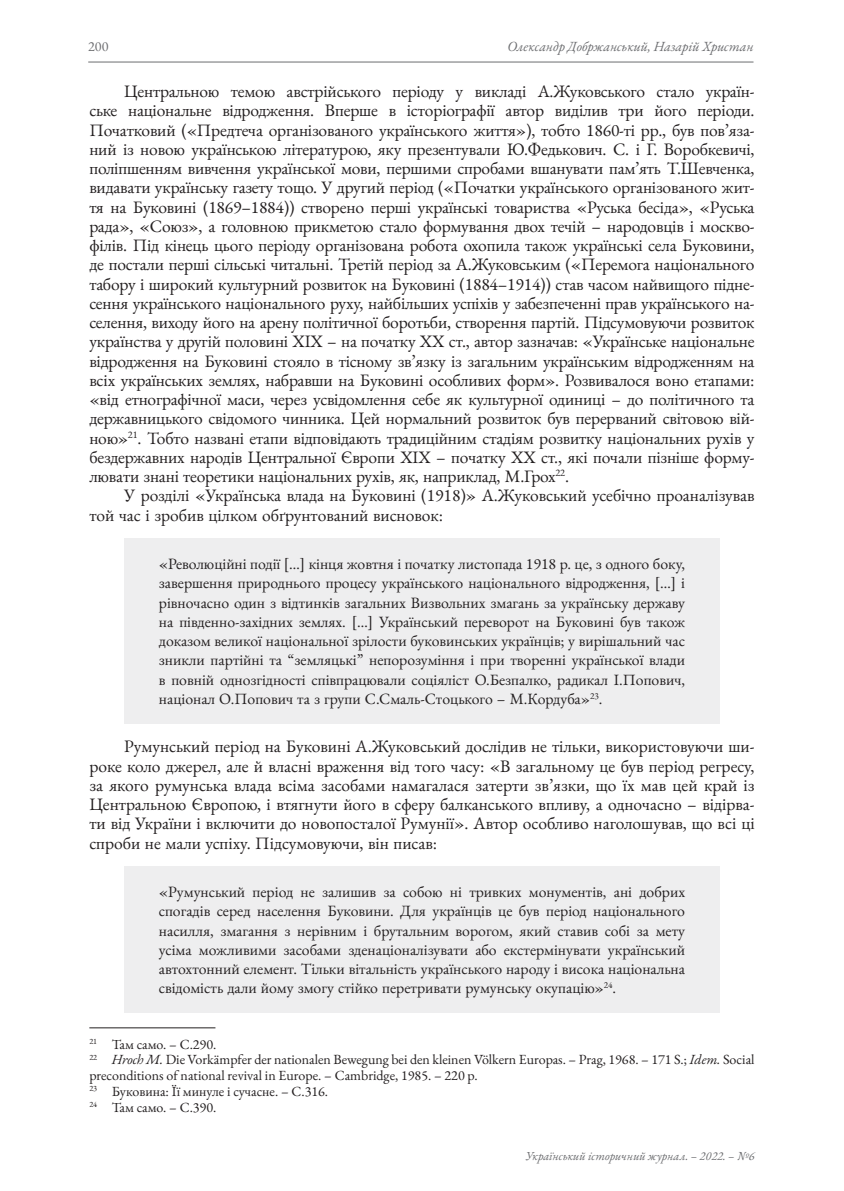
<style>
.page{position:relative;width:844px;height:1191px;background:#fff}
.page>*{position:absolute;margin:0;border:0;box-sizing:border-box;transform-origin:0 0}
.t1{font:17.5px/19.2px "EB Garamond";color:#231f20;text-align:justify}
.t2{font:15.75px/19.2px "EB Garamond";color:#231f20;text-align:justify}
.t3{font:14px/15.8px "EB Garamond";color:#231f20}
.t4{font:italic 14px "EB Garamond";color:#6c6d70}
.t5{font:14px "EB Garamond";color:#6c6d70}
.t6{font:italic 12.25px "EB Garamond";color:#6c6d70}
.s1{font-style:italic}
</style>
<div class="page">
<hr style="left:88px;top:62px;width:665px;height:1px;background:#6c6d70">
<div style="left:124px;top:538px;width:595px;height:185px;background:#eeeeef"></div>
<div style="left:124px;top:866px;width:595px;height:147px;background:#eeeeef"></div>
<hr style="left:89px;top:1027px;width:126px;height:1px;background:#231f20">
<p class="t5" style="left:88px;top:37px;width:22px">200</p>
<p class="t4" style="left:507px;top:37px;width:248px">Олександр Добржанський, Назарій Христан</p>
<p class="t1" style="left:89px;top:82px;width:666px;text-indent:35px">Центральною темою австрійського періоду у викладі А.Жуковського стало україн&shy;ське національне відродження. Вперше в історіографії автор виділив три його періоди.<br>Початковий («Предтеча організованого українського життя»), тобто 1860-ті рр., був пов’яза&shy;ний із новою українською літературою, яку презентували Ю.Федькович. С. і Г. Воробкевичі, поліпшенням вивчення української мови, першими спробами вшанувати пам’ять Т.Шевченка, видавати українську газету тощо. У другий період («Початки українського організованого жит&shy;тя на Буковині (1869–1884)) створено перші українські товариства «Руська бесіда», «Руська рада», «Союз», а головною прикметою стало формування двох течій – народовців і москво&shy;філів. Під кінець цього періоду організована робота охопила також українські села Буковини, де постали перші сільські читальні. Третій період за А.Жуковським («Перемога національного табору і широкий культурний розвиток на Буковині (1884–1914)) став часом найвищого підне&shy;сення українського національного руху, найбільших успіхів у забезпеченні прав українського на&shy;селення, виходу його на арену політичної боротьби, створення партій. Підсумовуючи розвиток українства у другій половині ХІХ – на початку ХХ ст., автор зазначав: «Українське національне відродження на Буковині стояло в тісному зв’язку із загальним українським відродженням на всіх українських землях, набравши на Буковині особливих форм». Розвивалося воно етапами: «від етнографічної маси, через усвідомлення себе як культурної одиниці – до політичного та державницького свідомого чинника. Цей нормальний розвиток був перерваний світовою вій&shy;ною»<sup>21</sup>. Тобто названі етапи відповідають традиційним стадіям розвитку національних рухів у бездержавних народів Центральної Європи ХІХ – початку ХХ ст., які почали пізніше форму&shy;лювати знані теоретики національних рухів, як, наприклад, М.Грох<sup>22</sup>.</p>
<p class="t1" style="left:89px;top:486px;width:666px;text-indent:35px">У розділі «Українська влада на Буковині (1918)» А.Жуковський усебічно проаналізував той час і зробив цілком обґрунтований висновок:</p>
<p class="t2" style="left:159px;top:554px;width:527px">«Революційні події […] кінця жовтня і початку листопада 1918 р. це, з одного боку, завершення природнього процесу українського національного відродження, […] і рівночасно один з відтинків загальних Визвольних змагань за українську державу на південно-західних землях. […] Український переворот на Буковині був також доказом великої національної зрілости буковинських українців; у вирішальний час зникли партійні та “земляцькі” непорозуміння і при творенні української влади в повній однозгідності співпрацювали соціяліст О.Безпалко, радикал І.Попович, націонал О.Попович та з групи С.Смаль-Стоцького – М.Кордуба»<sup>23</sup>.</p>
<p class="t1" style="left:89px;top:737px;width:666px;text-indent:35px">Румунський період на Буковині А.Жуковський дослідив не тільки, використовуючи ши&shy;роке коло джерел, але й власні враження від того часу: «В загальному це був період регресу, за якого румунська влада всіма засобами намагалася затерти зв’язки, що їх мав цей край із Центральною Європою, і втягнути його в сферу балканського впливу, а одночасно – відірва&shy;ти від України і включити до новопосталої Румунії». Автор особливо наголошував, що всі ці спроби не мали успіху. Підсумовуючи, він писав:</p>
<p class="t2" style="left:159px;top:882px;width:527px">«Румунський період не залишив за собою ні тривких монументів, ані добрих спогадів серед населення Буковини. Для українців це був період національного насилля, змагання з нерівним і брутальним ворогом, який ставив собі за мету усіма можливими засобами зденаціоналізувати або екстермінувати український автохтонний елемент. Тільки вітальність українського народу і висока національна свідомість дали йому змогу стійко перетривати румунську окупацію»<sup>24</sup>.</p>
<p class="t3" style="left:89px;top:1036px;width:666px"><sup>21</sup> Там само. – C.290.<br><sup>22</sup> <span class="s1">Hroch M.</span> Die Vorkämpfer der nationalen Bewegung bei den kleinen Völkern Europas. – Prag, 1968. – 171 S.; <span class="s1">Idem.</span> Social preconditions of national revival in Europe. – Cambridge, 1985. – 220 p.<br><sup>23</sup> Буковина: Її минуле і сучасне. – С.316.<br><sup>24</sup> Там само. – С.390.</p>
<p class="t6" style="left:525px;top:1148px;width:230px">Український історичний журнал. – 2022. – №6</p>
</div>
